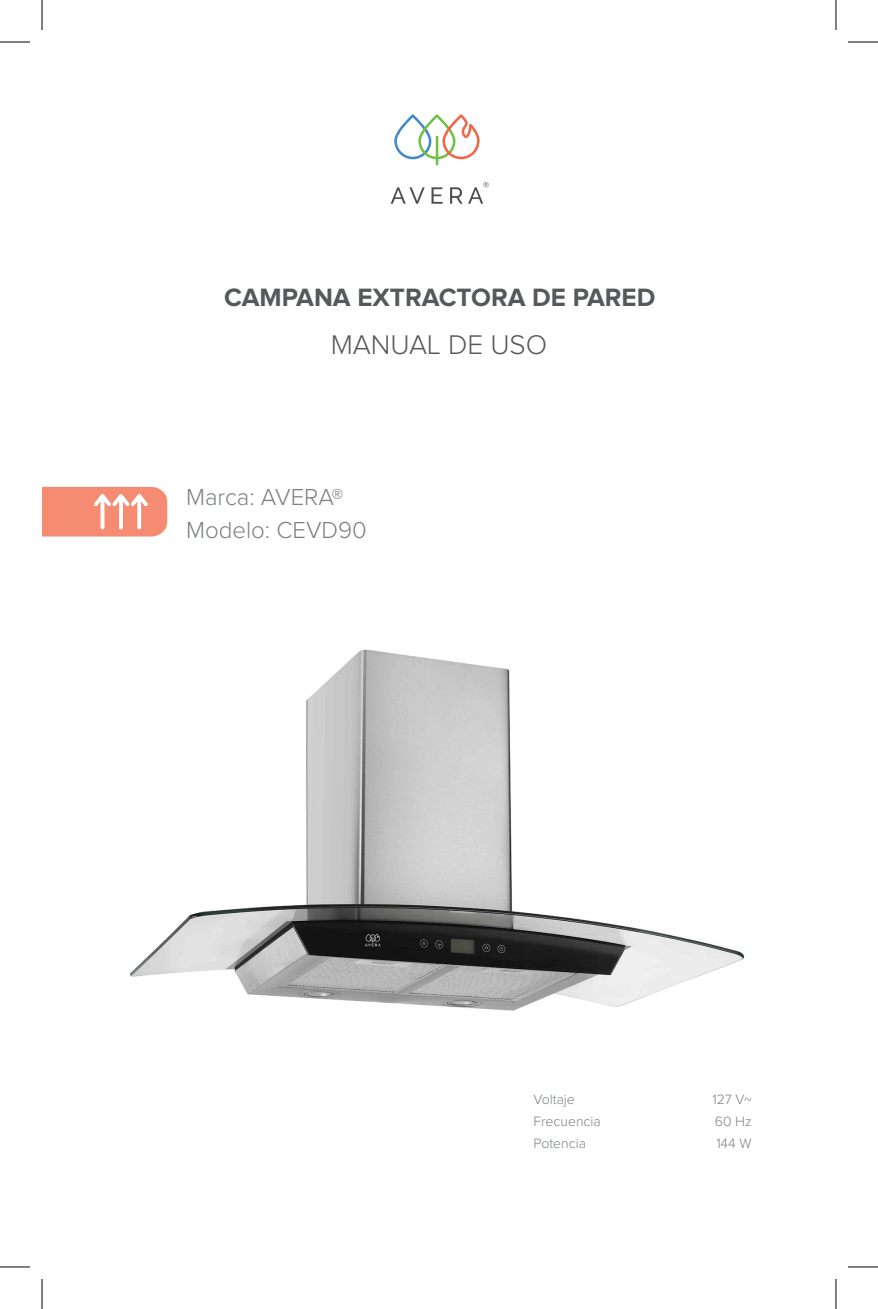
<style>
.page{position:relative;width:878px;height:1309px;background:#fff}
.page>*{position:absolute;margin:0;border:0;box-sizing:border-box;transform-origin:0 0}
.t1{font:300 28px "Proxima Nova A";color:#57585a}
.t2{font:700 26px "Proxima Nova A";color:#57585a}
.t3{font:300 24px "Proxima Nova";color:#7d8082}
.t4{font:300 14px "Proxima Nova";color:#7d8082}
</style>
<div class="page">
<img style="left:130px;top:649px;width:615px;height:362px">
<svg style="left:42px;top:487px;width:125px;height:49px;background:#f69881"></svg>
<svg style="left:390px;top:187px;width:35px;height:17px"></svg>
<svg style="left:431px;top:187px;width:11px;height:17px"></svg>
<svg style="left:450px;top:187px;width:12px;height:17px"></svg>
<svg style="left:394px;top:114px;width:85px;height:51px"></svg>
<svg style="left:468px;top:182px;width:21px;height:22px"></svg>
<hr style="left:0;top:42px;width:30px;height:1px;background:#000">
<hr style="left:848px;top:42px;width:30px;height:1px;background:#000">
<hr style="left:0;top:1266px;width:30px;height:1px;background:#000">
<hr style="left:848px;top:1266px;width:30px;height:1px;background:#000">
<hr style="left:42px;top:0;width:1px;height:30px;background:#000">
<hr style="left:42px;top:1279px;width:1px;height:30px;background:#000">
<hr style="left:835px;top:0;width:1px;height:30px;background:#000">
<hr style="left:835px;top:1279px;width:1px;height:30px;background:#000">
<p class="t2" style="left:224px;top:283px;width:433px">CAMPANA EXTRACTORA DE PARED</p>
<p class="t1" style="left:331px;top:329px;width:218px">MANUAL DE USO</p>
<p class="t3" style="left:186px;top:479px;width:159px">Marca: AVERA®</p>
<p class="t3" style="left:186px;top:512px;width:182px">Modelo: CEVD90</p>
<p class="t4" style="left:533px;top:1088px;width:43px">Voltaje</p>
<p class="t4" style="left:533px;top:1110px;width:69px">Frecuencia</p>
<p class="t4" style="left:533px;top:1132px;width:54px">Potencia</p>
<p class="t4" style="left:712px;top:1088px;width:41px">127 V~</p>
<p class="t4" style="left:715px;top:1110px;width:38px">60 Hz</p>
<p class="t4" style="left:716px;top:1132px;width:37px">144 W</p>
</div>
